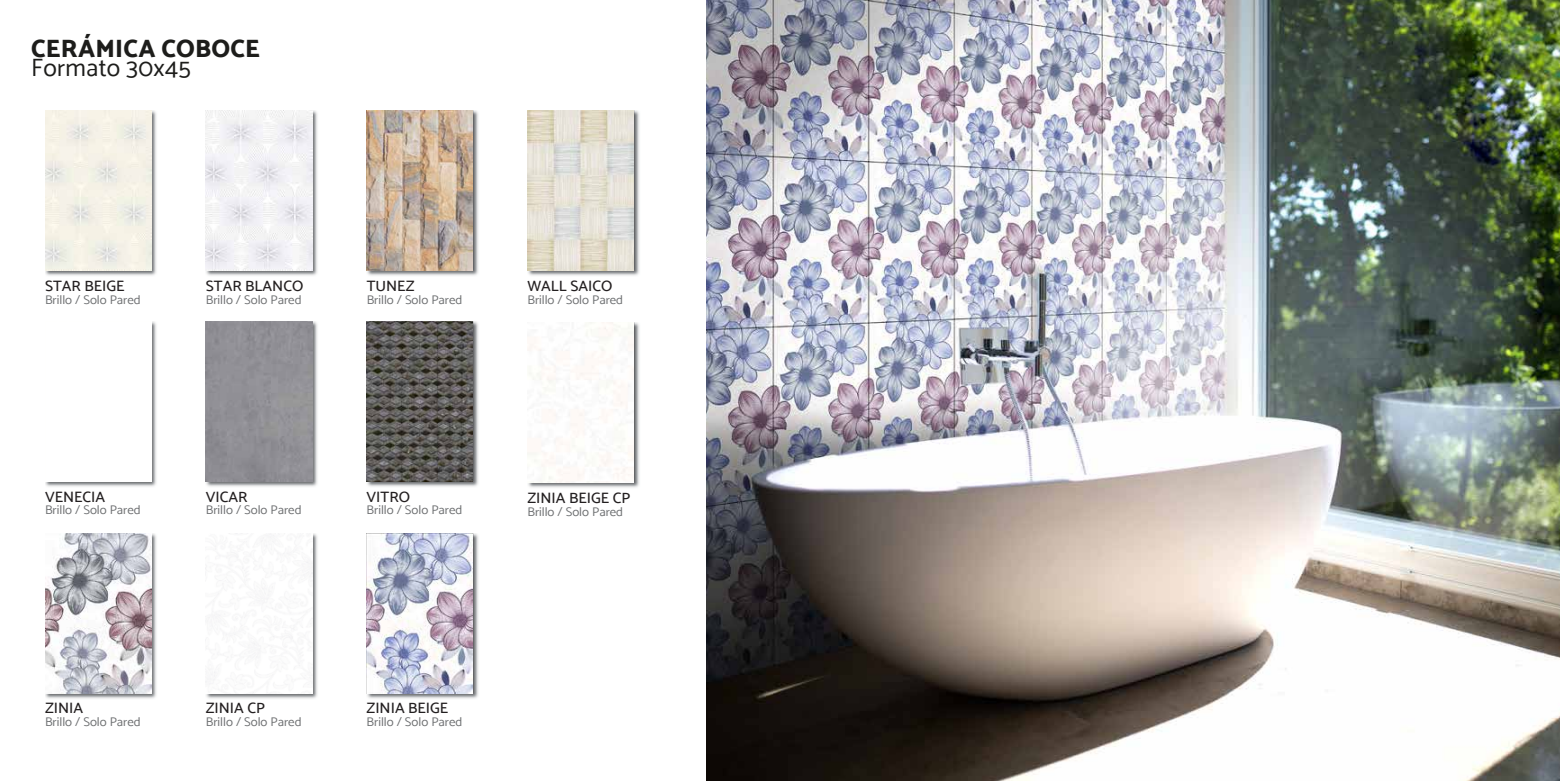
<style>
.page{position:relative;width:1560px;height:781px;background:#fff}
.page>*{position:absolute;margin:0;border:0;box-sizing:border-box;transform-origin:0 0}
.t1{font:800 25px "Catamaran";letter-spacing:.01em;color:#1d1d1b}
.t2{font:25px "Catamaran";letter-spacing:.01em;color:#1d1d1b}
.t3{font:500 15px "Catamaran";color:#231f20}
.t4{font:12.5px "Catamaran";color:#6d6f71}
</style>
<div class="page">
<img style="left:707px;top:0;width:852px;height:781px">
<img style="left:206px;top:321px;width:112px;height:166px">
<div style="left:206px;top:321px;width:106px;height:161px;background:#919095"></div>
<img style="left:45px;top:111px;width:112px;height:165px">
<img style="left:45px;top:111px;width:106px;height:160px">
<img style="left:206px;top:111px;width:112px;height:165px">
<img style="left:206px;top:111px;width:106px;height:160px">
<img style="left:45px;top:321px;width:112px;height:166px">
<img style="left:45px;top:321px;width:106px;height:161px">
<img style="left:367px;top:111px;width:112px;height:165px">
<img style="left:367px;top:111px;width:106px;height:160px">
<img style="left:367px;top:321px;width:112px;height:166px">
<img style="left:367px;top:321px;width:106px;height:161px">
<img style="left:528px;top:111px;width:112px;height:165px">
<img style="left:527px;top:111px;width:107px;height:160px">
<img style="left:528px;top:323px;width:112px;height:165px">
<img style="left:527px;top:323px;width:107px;height:160px">
<img style="left:367px;top:533px;width:112px;height:166px">
<img style="left:367px;top:533px;width:106px;height:160px">
<img style="left:206px;top:533px;width:112px;height:166px">
<img style="left:206px;top:533px;width:106px;height:160px">
<img style="left:45px;top:533px;width:112px;height:166px">
<img style="left:45px;top:533px;width:106px;height:160px">
<h1 class="t1" style="left:31px;top:34px;width:230px">CERÁMICA COBOCE</h1>
<h1 class="t2" style="left:31px;top:53px;width:161px">Formato 30x45</h1>
<p class="t3" style="left:45px;top:277px;width:81px">STAR BEIGE</p>
<p class="t4" style="left:45px;top:292px;width:97px">Brillo / Solo Pared</p>
<p class="t3" style="left:206px;top:277px;width:99px">STAR BLANCO</p>
<p class="t4" style="left:206px;top:292px;width:97px">Brillo / Solo Pared</p>
<p class="t3" style="left:367px;top:277px;width:49px">TUNEZ</p>
<p class="t4" style="left:367px;top:292px;width:97px">Brillo / Solo Pared</p>
<p class="t3" style="left:527px;top:277px;width:86px">WALL SAICO</p>
<p class="t4" style="left:527px;top:292px;width:97px">Brillo / Solo Pared</p>
<p class="t3" style="left:45px;top:487px;width:62px">VENECIA</p>
<p class="t4" style="left:45px;top:503px;width:97px">Brillo / Solo Pared</p>
<p class="t3" style="left:206px;top:487px;width:43px">VICAR</p>
<p class="t4" style="left:206px;top:503px;width:97px">Brillo / Solo Pared</p>
<p class="t3" style="left:367px;top:487px;width:45px">VITRO</p>
<p class="t4" style="left:367px;top:503px;width:97px">Brillo / Solo Pared</p>
<p class="t3" style="left:527px;top:488px;width:104px">ZINIA BEIGE CP</p>
<p class="t4" style="left:527px;top:504px;width:97px">Brillo / Solo Pared</p>
<p class="t3" style="left:45px;top:699px;width:40px">ZINIA</p>
<p class="t4" style="left:45px;top:714px;width:97px">Brillo / Solo Pared</p>
<p class="t3" style="left:206px;top:699px;width:61px">ZINIA CP</p>
<p class="t4" style="left:206px;top:714px;width:97px">Brillo / Solo Pared</p>
<p class="t3" style="left:367px;top:699px;width:83px">ZINIA BEIGE</p>
<p class="t4" style="left:367px;top:714px;width:97px">Brillo / Solo Pared</p>
</div>
